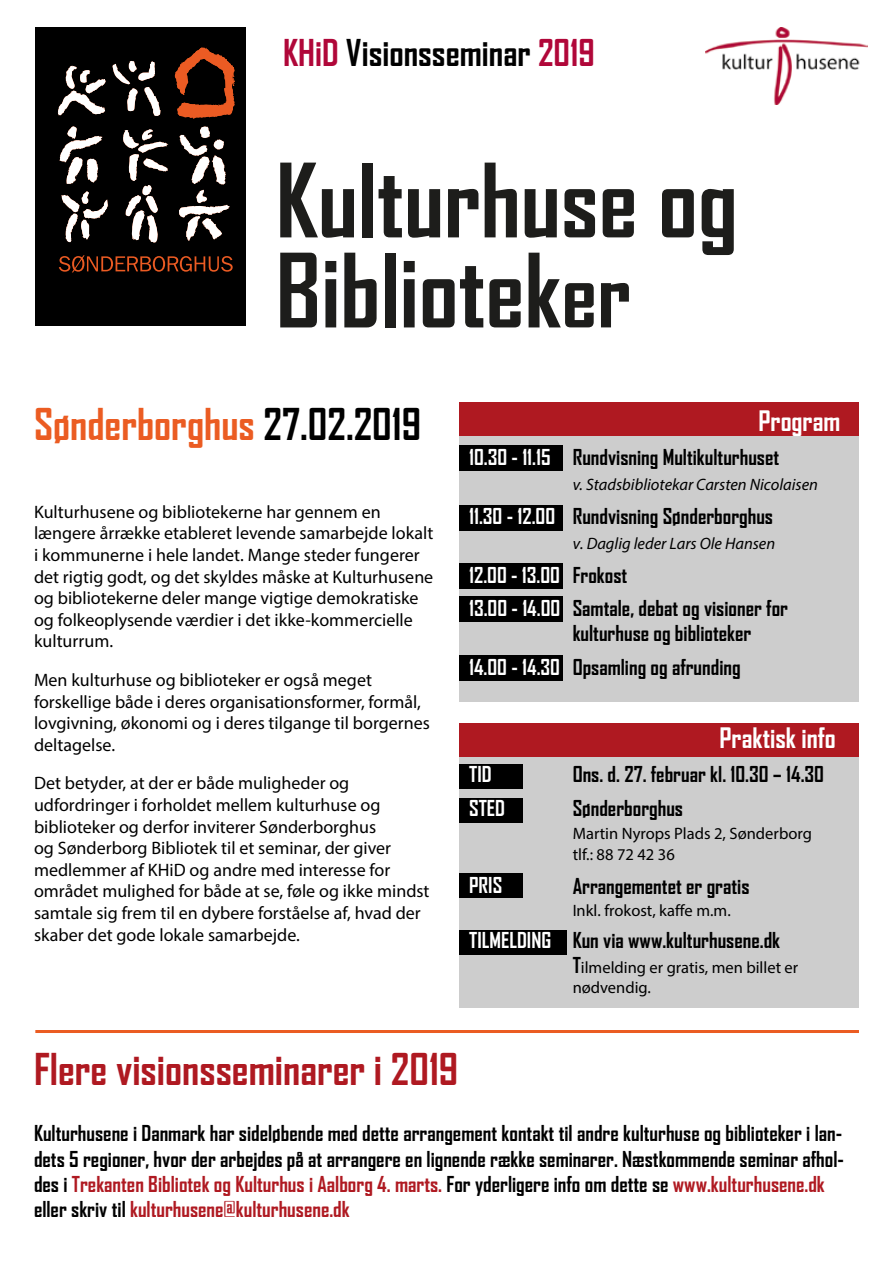
<style>
.page{position:relative;width:893px;height:1263px;background:#fff}
.page>*{position:absolute;margin:0;border:0;box-sizing:border-box;transform-origin:0 0}
.t1{font:700 97.8px/90px "Agency FB";color:#1d1d1b}
.t2{font:700 42px "Agency FB";color:#af1921}
.t3{font:700 42px "Agency FB";color:#eb5c22}
.t4{font:700 35.4px "Agency FB";color:#000}
.t5{font:700 27px "Agency FB";color:#fff}
.t6{font:700 21px/25.2px "Agency FB";color:#000}
.t7{font:700 21px/33.8px "Agency FB";color:#fff}
.t8{font:18px/21.6px "Myriad Pro";color:#000}
.t9{font:16.5px/21.6px "Myriad Pro";color:#000}
.t10{font:italic 16.5px "Myriad Pro";color:#000}
.s1{color:#b00739}
.s2{font-size:89.85px}
.s3{color:#000}
.s4{color:#fff}
.s5{font-family:"Agency FB";font-weight:700;font-size:21px}
.s6{color:#af1921}
</style>
<div class="page">
<img style="left:706px;top:28px;width:161px;height:76px">
<div style="left:459px;top:402px;width:400px;height:300px;background:#cdcdcd"></div>
<div style="left:459px;top:754px;width:400px;height:254px;background:#cdcdcd"></div>
<div style="left:459px;top:446px;width:104px;height:25px;background:#000"></div>
<div style="left:459px;top:505px;width:104px;height:26px;background:#000"></div>
<div style="left:459px;top:563px;width:104px;height:25px;background:#000"></div>
<div style="left:459px;top:596px;width:104px;height:26px;background:#000"></div>
<div style="left:459px;top:656px;width:104px;height:25px;background:#000"></div>
<div style="left:459px;top:402px;width:400px;height:33px;background:#af1921"></div>
<div style="left:459px;top:723px;width:400px;height:33px;background:#af1921"></div>
<div style="left:459px;top:764px;width:64px;height:24px;background:#000"></div>
<div style="left:459px;top:798px;width:64px;height:24px;background:#000"></div>
<div style="left:459px;top:873px;width:64px;height:24px;background:#000"></div>
<div style="left:459px;top:930px;width:108px;height:24px;background:#000"></div>
<div style="left:35px;top:28px;width:211px;height:298px;background:#000"></div>
<svg style="left:57px;top:47px;width:178px;height:196px"></svg>
<svg style="left:59px;top:255px;width:174px;height:17px"></svg>
<hr style="left:35px;top:1030px;width:824px;height:3px;background:#eb5c22">
<h3 class="t4" style="left:283px;top:31px;width:313px"><span class="s1">KHiD</span> Visionsseminar <span class="s1">2019</span></h3>
<h1 class="t1" style="left:276px;top:153px;width:463px">Kulturhuse og<br>Bibliotek<span class="s2">er</span></h1>
<h2 class="t3" style="left:34px;top:398px;width:389px">Sønderborghus <span class="s3">27.02.2019</span></h2>
<p class="t8" style="left:34px;top:501px;width:401px">Kulturhusene og bibliotekerne har gennem en længere årrække etableret levende samarbejde lokalt i kommunerne i hele landet. Mange steder fungerer det rigtig godt, og det skyldes måske at Kulturhusene og bibliotekerne deler mange vigtige demokratiske og folkeoplysende værdier i det ikke-kommercielle kulturrum.</p>
<p class="t8" style="left:34px;top:669px;width:397px">Men kulturhuse og biblioteker er også meget forskellige både i deres organisationsformer, formål, lovgivning, økonomi og i deres tilgange til borgernes deltagelse.</p>
<p class="t8" style="left:34px;top:772px;width:397px">Det betyder, at der er både muligheder og udfordringer i forholdet mellem kulturhuse og biblioteker og derfor inviterer Sønderborghus<br>og Sønderborg Bibliotek til et seminar, der giver medlemmer af KHiD og andre med interesse for området mulighed for både at se, føle og ikke mindst samtale sig frem til en dybere forståelse af, hvad der skaber det gode lokale samarbejde.</p>
<h3 class="t5" style="left:758px;top:404px;width:83px">Program</h3>
<p class="t6" style="left:469px;top:444px;width:312px"><span class="s4">10.30 - 11.15</span> Rundvisning Multikulturhuset</p>
<p class="t10" style="left:573px;top:474px;width:247px">v. Stadsbibliotekar Carsten Nicolaisen</p>
<p class="t6" style="left:469px;top:503px;width:305px"><span class="s4">11.30 - 12.00</span> Rundvisning Sønderborghus</p>
<p class="t10" style="left:573px;top:533px;width:204px">v. Daglig leder Lars Ole Hansen</p>
<p class="t6" style="left:469px;top:557px;width:320px;line-height:33.8px"><span class="s4">12.00 - 13.00</span> Frokost<br><span class="s4">13.00 - 14.00</span> Samtale, debat og visioner for</p>
<p class="t6" style="left:469px;top:616px;width:284px;line-height:33.8px;text-indent:104px">kulturhuse og biblioteker<br><span class="s4">14.00 - 14.30</span> Opsamling og afrunding</p>
<h3 class="t5" style="left:719px;top:721px;width:118px">Praktisk info</h3>
<p class="t6" style="left:573px;top:757px;width:253px;line-height:33.8px">Ons. d. 27. februar kl. 10.30 – 14.30<br>Sønderborghus</p>
<p class="t9" style="left:573px;top:822px;width:241px">Martin Nyrops Plads 2, Sønderborg tlf.: 88 72 42 36</p>
<p class="t6" style="left:573px;top:873px;width:178px">Arrangementet er gratis</p>
<p class="t9" style="left:573px;top:899px;width:160px">Inkl. frokost, kaffe m.m.</p>
<p class="t6" style="left:469px;top:927px;width:312px"><span class="s4">TILMELDING</span> Kun via www.kulturhusene.dk</p>
<p class="t9" style="left:573px;top:957px;width:227px;line-height:19.8px"><span class="s5">T</span>ilmelding er gratis, men billet er nødvendig.</p>
<p class="t7" style="left:469px;top:757px;width:37px">TID<br>STED</p>
<p class="t7" style="left:469px;top:867px;width:35px">PRIS</p>
<h2 class="t2" style="left:34px;top:1043px;width:426px">Flere visionsseminarer i 2019</h2>
<p class="t6" style="left:34px;top:1120px;width:811px">Kulturhusene i Danmark har sideløbende med dette arrangement kontakt til andre kulturhuse og biblioteker i lan&shy;dets 5 regioner, hvor der arbejdes på at arrangere en lignende række seminarer. Næstkommende seminar afhol&shy;des i <span class="s6">Trekanten Bibliotek og Kulturhus i Aalborg 4. marts.</span> For yderligere info om dette se <span class="s6">www.kulturhusene.dk </span>eller skriv til <span class="s6">kulturhusene@kulturhusene.dk</span></p>
</div>
